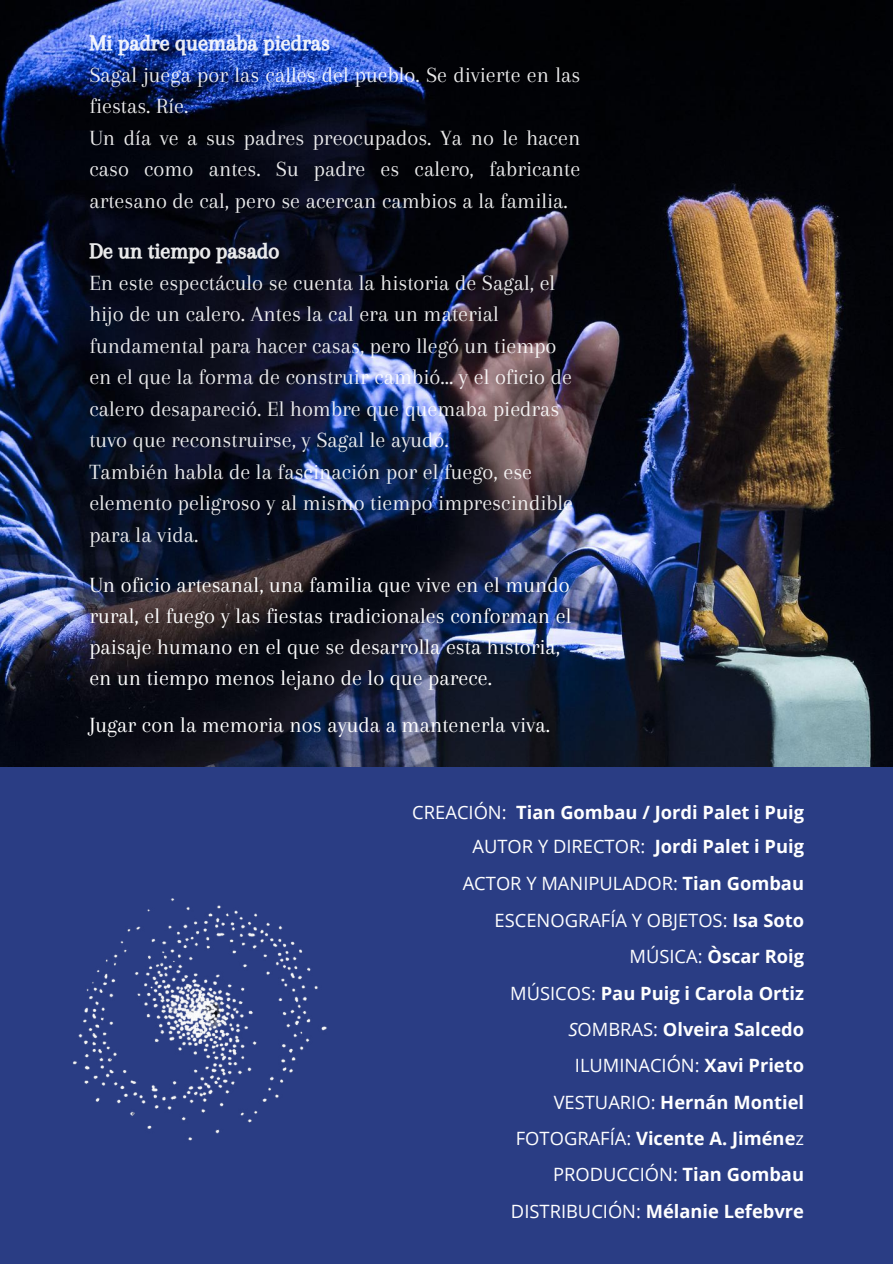
<style>
.page{position:relative;width:893px;height:1264px;background:#fff}
.page>*{position:absolute;margin:0;border:0;box-sizing:border-box;transform-origin:0 0}
.t1{font:22.5px/31.5px "Arapey";color:#fff}
.t2{font:22.5px "CA Generated";color:#fff}
.t3{font:700 18.3px/36.5px "Open Sans";color:#fff;text-align:right}
.s1{font-weight:400}
.s2{font-weight:400;font-style:italic}
</style>
<div class="page">
<div style="left:0;top:766px;width:892px;height:497px;background:#2a3d84"></div>
<img style="left:73px;top:898px;width:254px;height:243px">
<img style="left:0;top:0;width:892px;height:766px">
<p class="t2" style="left:89px;top:31px;width:242px">Mi padre quemaba piedras</p>
<p class="t1" style="left:89px;top:59px;width:492px">Sagal juega por las calles del pueblo. Se divierte en las fiestas. Ríe.<br>Un día ve a sus padres preocupados. Ya no le hacen caso como antes. Su padre es calero, fabricante artesano de cal, pero se acercan cambios a la familia.</p>
<p class="t2" style="left:89px;top:239px;width:191px">De un tiempo pasado</p>
<p class="t1" style="left:89px;top:267px;width:485px">En este espectáculo se cuenta la historia de Sagal, el hijo de un calero. Antes la cal era un material fundamental para hacer casas, pero llegó un tiempo en el que la forma de construir cambió... y el oficio de calero desapareció. El hombre que quemaba piedras tuvo que reconstruirse, y Sagal le ayudó.<br>También habla de la fascinación por el fuego, ese elemento peligroso y al mismo tiempo imprescindible para la vida.</p>
<p class="t1" style="left:89px;top:569px;width:483px;line-height:31px">Un oficio artesanal, una familia que vive en el mundo rural, el fuego y las fiestas tradicionales conforman el paisaje humano en el que se desarrolla esta historia, en un tiempo menos lejano de lo que parece.</p>
<p class="t1" style="left:89px;top:709px;width:462px">Jugar con la memoria nos ayuda a mantenerla viva.</p>
<p class="t3" style="left:412px;top:794px;width:393px;line-height:34.3px"><span class="s1">CREACIÓN:</span> Tian Gombau / Jordi Palet i Puig<br><span class="s1">AUTOR Y DIRECTOR:</span> Jordi Palet i Puig</p>
<p class="t3" style="left:462px;top:864px;width:343px"><span class="s1">ACTOR Y MANIPULADOR:</span> Tian Gombau<br><span class="s1">ESCENOGRAFÍA Y OBJETOS:</span> Isa Soto<br><span class="s1">MÚSICA:</span> Òscar Roig<br><span class="s1">MÚSICOS:</span> Pau Puig i Carola Ortiz<br><span class="s2">S</span><span class="s1">OMBRAS:</span> Olveira Salcedo<br><span class="s1">ILUMINACIÓN:</span> Xavi Prieto<br><span class="s1">VESTUARIO:</span> Hernán Montiel<br><span class="s1">FOTOGRAFÍA:</span> Vicente A. Jiméne<span class="s1">z<br>PRODUCCIÓN:</span> Tian Gombau<br><span class="s1">DISTRIBUCIÓN:</span> Mélanie Lefebvre</p>
</div>
